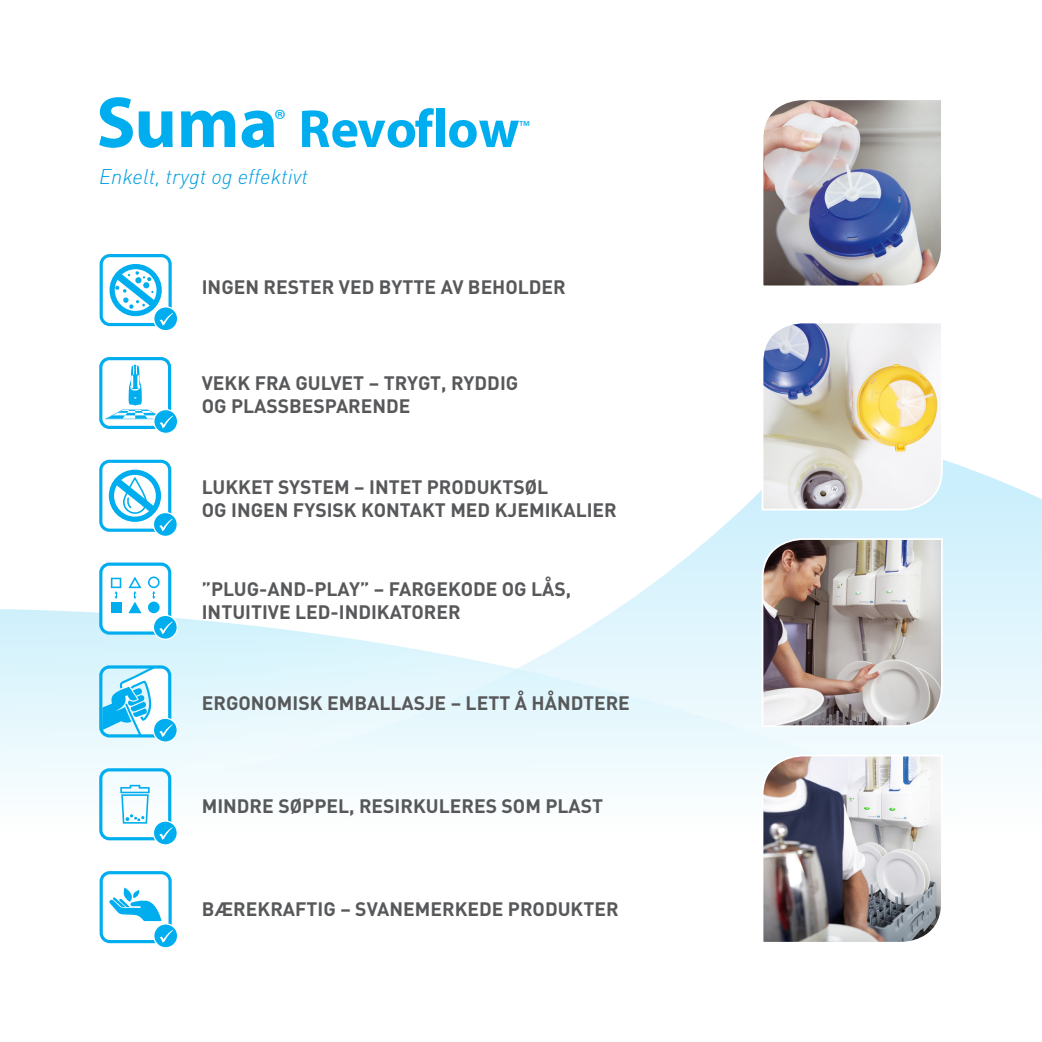
<style>
.page{position:relative;width:1042px;height:1042px;background:#fff}
.page>*{position:absolute;margin:0;border:0;box-sizing:border-box;transform-origin:0 0}
.t1{font:700 72.8px "Myriad Pro";color:#00aeef}
.t2{font:700 53.9px "Myriad Pro";color:#00aeef}
.t3{font:italic 300 21px "DINOT";color:#009ee0}
.t4{font:700 19.25px/23.1px "DIN";color:#57585a}
.t5{font:17.68px "Myriad Pro";color:#00aeef}
</style>
<div class="page">
<svg style="left:99px;top:429px;width:943px;height:515px"></svg>
<svg style="left:0;top:609px;width:516px;height:60px"></svg>
<svg style="left:0;top:669px;width:1042px;height:241px"></svg>
<svg style="left:761px;top:323px;width:182px;height:188px"></svg>
<img style="left:763px;top:100px;width:178px;height:186px">
<img style="left:761px;top:754px;width:182px;height:190px">
<img style="left:761px;top:537px;width:182px;height:191px">
<div style="left:0;top:59px;width:139px;height:457px;background:#fff"></div>
<div style="left:100px;top:254px;width:72px;height:72px;border:3px solid #00aeef;border-radius:9px"></div>
<svg style="left:154px;top:307px;width:24px;height:24px"></svg>
<div style="left:153px;top:306px;width:25px;height:25px;border:1px solid #fff;border-radius:50%"></div>
<svg style="left:109px;top:267px;width:64px;height:59px"></svg>
<div style="left:100px;top:871px;width:72px;height:72px;border:3px solid #00aeef;border-radius:9px"></div>
<svg style="left:154px;top:924px;width:24px;height:24px"></svg>
<div style="left:153px;top:923px;width:25px;height:25px;border:1px solid #fff;border-radius:50%"></div>
<svg style="left:160px;top:930px;width:13px;height:12px"></svg>
<svg style="left:109px;top:887px;width:52px;height:34px"></svg>
<div style="left:101px;top:564px;width:69px;height:69px;background:#fff;border-radius:9px"></div>
<div style="left:99px;top:562px;width:72px;height:73px;border:3px solid #00aeef;border-radius:9px"></div>
<svg style="left:153px;top:615px;width:24px;height:24px"></svg>
<div style="left:153px;top:615px;width:25px;height:25px;border:1px solid #fff;border-radius:50%"></div>
<svg style="left:159px;top:621px;width:14px;height:13px"></svg>
<div style="left:111px;top:603px;width:10px;height:10px;background:#00aeef"></div>
<div style="left:148px;top:601px;width:12px;height:12px;background:#00aeef;border-radius:50%"></div>
<svg style="left:111px;top:578px;width:10px;height:21px"></svg>
<svg style="left:128px;top:576px;width:13px;height:37px"></svg>
<svg style="left:148px;top:576px;width:12px;height:23px"></svg>
<div style="left:99px;top:768px;width:72px;height:72px;border:3px solid #00aeef;border-radius:9px"></div>
<svg style="left:153px;top:821px;width:24px;height:24px"></svg>
<div style="left:153px;top:820px;width:25px;height:25px;border:1px solid #fff;border-radius:50%"></div>
<svg style="left:159px;top:827px;width:14px;height:13px"></svg>
<svg style="left:120px;top:784px;width:30px;height:40px"></svg>
<div style="left:99px;top:460px;width:72px;height:72px;border:3px solid #00aeef;border-radius:9px"></div>
<svg style="left:153px;top:512px;width:24px;height:24px"></svg>
<div style="left:153px;top:512px;width:25px;height:25px;border:1px solid #fff;border-radius:50%"></div>
<svg style="left:109px;top:472px;width:64px;height:59px"></svg>
<div style="left:99px;top:665px;width:72px;height:72px;border:3px solid #00aeef;border-radius:9px"></div>
<svg style="left:153px;top:718px;width:24px;height:24px"></svg>
<div style="left:153px;top:717px;width:25px;height:26px;border:1px solid #fff;border-radius:50%"></div>
<svg style="left:102px;top:667px;width:71px;height:70px"></svg>
<div style="left:99px;top:357px;width:72px;height:72px;border:3px solid #00aeef;border-radius:9px"></div>
<svg style="left:154px;top:409px;width:24px;height:24px"></svg>
<div style="left:153px;top:409px;width:25px;height:25px;border:1px solid #fff;border-radius:50%"></div>
<svg style="left:104px;top:365px;width:69px;height:63px"></svg>
<h1 class="t1" style="left:96px;top:75px;width:183px">Suma</h1>
<h2 class="t2" style="left:274px;top:94px;width:247px"><sup>®</sup> Revoflow</h2>
<p class="t5" style="left:519px;top:116px;width:12px">™</p>
<p class="t3" style="left:99px;top:163px;width:210px">Enkelt, trygt og effektivt</p>
<p class="t4" style="left:202px;top:274px;width:366px">INGEN RESTER VED BYTTE AV BEHOLDER</p>
<p class="t4" style="left:202px;top:371px;width:318px">VEKK FRA GULVET – TRYGT, RYDDIG<br>OG PLASSBESPARENDE</p>
<p class="t4" style="left:202px;top:474px;width:417px">LUKKET SYSTEM – INTET PRODUKTSØL<br>OG INGEN FYSISK KONTAKT MED KJEMIKALIER</p>
<p class="t4" style="left:202px;top:576px;width:371px">”PLUG-AND-PLAY” – FARGEKODE OG LÅS,<br>INTUITIVE LED-INDIKATORER</p>
<p class="t4" style="left:202px;top:690px;width:430px">ERGONOMISK EMBALLASJE – LETT Å HÅNDTERE</p>
<p class="t4" style="left:202px;top:794px;width:403px">MINDRE SØPPEL, RESIRKULERES SOM PLAST</p>
<p class="t4" style="left:202px;top:897px;width:418px">BÆREKRAFTIG – SVANEMERKEDE PRODUKTER</p>
</div>
